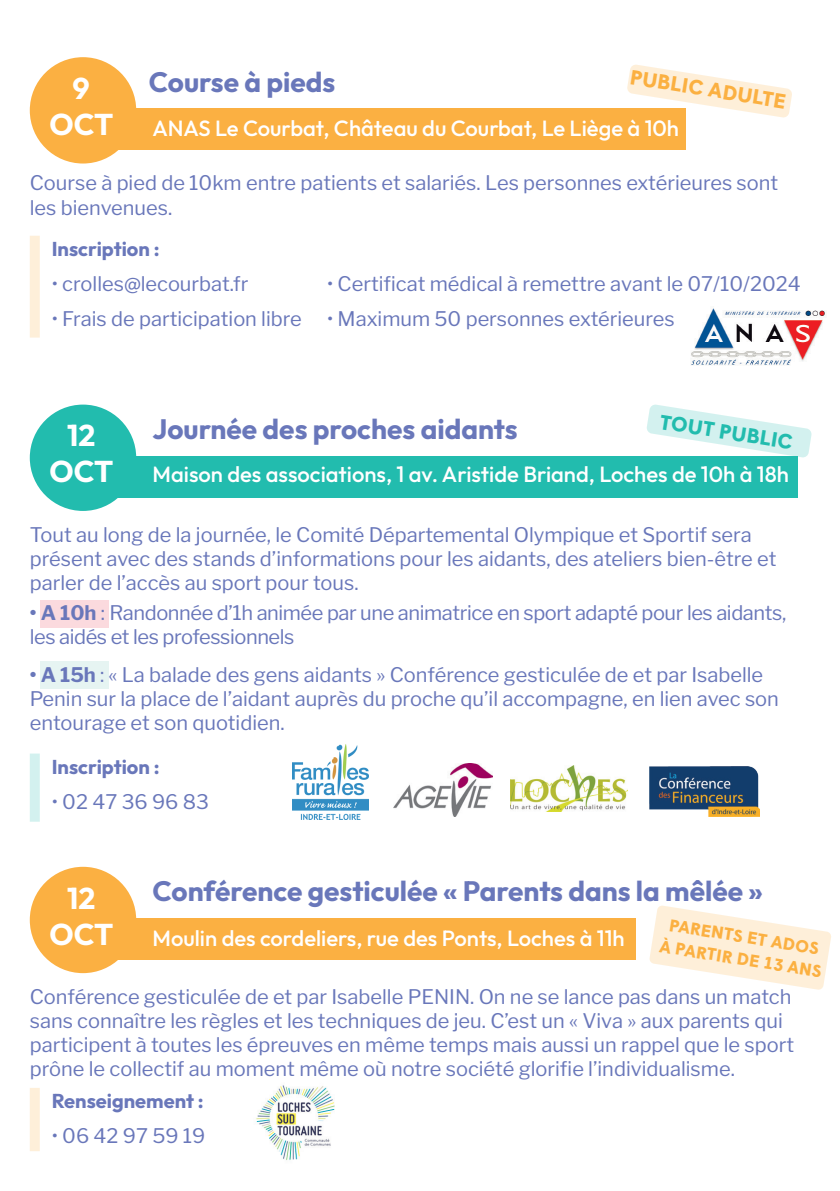
<style>
.page{position:relative;width:840px;height:1191px;background:#fff}
.page>*{position:absolute;margin:0;border:0;box-sizing:border-box;transform-origin:0 0}
.t1{font:700 30px/36px "Outfit";color:#fff;text-align:center}
.t2{font:700 28px "Outfit";color:#6977ba}
.t3{font:500 22px "Outfit";color:#fff}
.t4{font:700 20.6px "Wigrum";color:#fbb041}
.t5{font:700 20.6px "Wigrum";color:#22bcae}
.t6{font:20px/24px "Libre Franklin";color:#6977ba}
.t7{font:20px/24px "Libre Franklin";letter-spacing:-.02em;color:#6977ba}
.t8{font:700 20px "Outfit";color:#6977ba}
.t9{font:700 17px/22.2px "Wigrum";color:#fbb041;text-align:center}
.s1{font-weight:700}
</style>
<div class="page">
<img style="left:256px;top:1085px;width:79px;height:75px">
<div style="left:99px;top:456px;width:698px;height:41px;background:#22bcae"></div>
<div style="left:30px;top:404px;width:106px;height:107px;background:#22bcae;border-radius:50%"></div>
<div style="left:30px;top:753px;width:10px;height:68px;background:#d3f1ef"></div>
<svg style="left:647px;top:404px;width:164px;height:54px"></svg>
<img style="left:393px;top:763px;width:99px;height:53px">
<img style="left:292px;top:744px;width:76px;height:75px">
<div style="left:99px;top:109px;width:586px;height:41px;background:#fbb042"></div>
<div style="left:30px;top:57px;width:106px;height:106px;background:#fbb042;border-radius:50%"></div>
<svg style="left:626px;top:64px;width:166px;height:54px"></svg>
<div style="left:30px;top:236px;width:10px;height:102px;background:#feefd9"></div>
<img style="left:691px;top:308px;width:134px;height:58px">
<div style="left:40px;top:600px;width:68px;height:28px;background:#fbdade"></div>
<div style="left:40px;top:661px;width:68px;height:28px;background:#e6f4f2"></div>
<div style="left:99px;top:918px;width:536px;height:41px;background:#fbb042"></div>
<div style="left:30px;top:866px;width:106px;height:107px;background:#fbb042;border-radius:50%"></div>
<svg style="left:649px;top:905px;width:182px;height:85px"></svg>
<div style="left:30px;top:1087px;width:10px;height:64px;background:#feefd9"></div>
<img style="left:510px;top:765px;width:117px;height:46px">
<img style="left:649px;top:767px;width:110px;height:50px">
<p class="t4" style="left:632px;top:61px;width:159px;rotate:9deg">PUBLIC ADULTE</p>
<h1 class="t1" style="left:49px;top:70px;width:65px">9<br>OCT</h1>
<h2 class="t2" style="left:149px;top:66px;width:188px">Course à pieds</h2>
<p class="t3" style="left:152px;top:116px;width:527px">ANAS Le Courbat, Château du Courbat, Le Liège à 10h</p>
<p class="t6" style="left:30px;top:171px;width:749px">Course à pied de 10km entre patients et salariés. Les personnes extérieures sont les bienvenues.</p>
<p class="t8" style="left:52px;top:237px;width:109px">Inscription :</p>
<p class="t6" style="left:52px;top:271px;width:198px">• crolles@lecourbat.fr</p>
<p class="t6" style="left:52px;top:306px;width:251px">• Frais de participation libre</p>
<p class="t6" style="left:327px;top:271px;width:475px">• Certificat médical à remettre avant le 07/10/2024</p>
<p class="t6" style="left:327px;top:306px;width:349px">• Maximum 50 personnes extérieures</p>
<p class="t5" style="left:662px;top:406px;width:135px;rotate:9deg">TOUT PUBLIC</p>
<h1 class="t1" style="left:49px;top:418px;width:65px">12<br>OCT</h1>
<h2 class="t2" style="left:152px;top:413px;width:366px">Journée des proches aidants</h2>
<p class="t3" style="left:152px;top:462px;width:637px">Maison des associations, 1 av. Aristide Briand, Loches de 10h à 18h</p>
<p class="t6" style="left:30px;top:522px;width:747px">Tout au long de la journée, le Comité Départemental Olympique et Sportif sera présent avec des stands d’informations pour les aidants, des ateliers bien-être et parler de l’accès au sport pour tous.</p>
<p class="t7" style="left:30px;top:600px;width:757px"><span class="s1">• A 10h</span> : Randonnée d’1h animée par une animatrice en sport adapté pour les aidants, les aidés et les professionnels</p>
<p class="t6" style="left:30px;top:662px;width:750px"><span class="s1">• A 15h</span> : « La balade des gens aidants » Conférence gesticulée de et par Isabelle<br>Penin sur la place de l’aidant auprès du proche qu’il accompagne, en lien avec son entourage et son quotidien.</p>
<p class="t8" style="left:52px;top:755px;width:109px">Inscription :</p>
<p class="t6" style="left:52px;top:789px;width:159px">• 02 47 36 96 83</p>
<h1 class="t1" style="left:49px;top:880px;width:65px">12<br>OCT</h1>
<h2 class="t2" style="left:152px;top:875px;width:611px">Conférence gesticulée « Parents dans la mêlée »</h2>
<p class="t3" style="left:152px;top:925px;width:473px">Moulin des cordeliers, rue des Ponts, Loches à 11h</p>
<p class="t9" style="left:664px;top:911px;width:165px;rotate:9deg">PARENTS ET ADOS<br>À PARTIR DE 13 ANS</p>
<p class="t6" style="left:30px;top:985px;width:765px">Conférence gesticulée de et par Isabelle PENIN. On ne se lance pas dans un match sans connaître les règles et les techniques de jeu. C’est un « Viva » aux parents qui participent à toutes les épreuves en même temps mais aussi un rappel que le sport prône le collectif au moment même où notre société glorifie l’individualisme.</p>
<p class="t8" style="left:52px;top:1089px;width:153px">Renseignement :</p>
<p class="t6" style="left:52px;top:1123px;width:155px">• 06 42 97 59 19</p>
</div>
